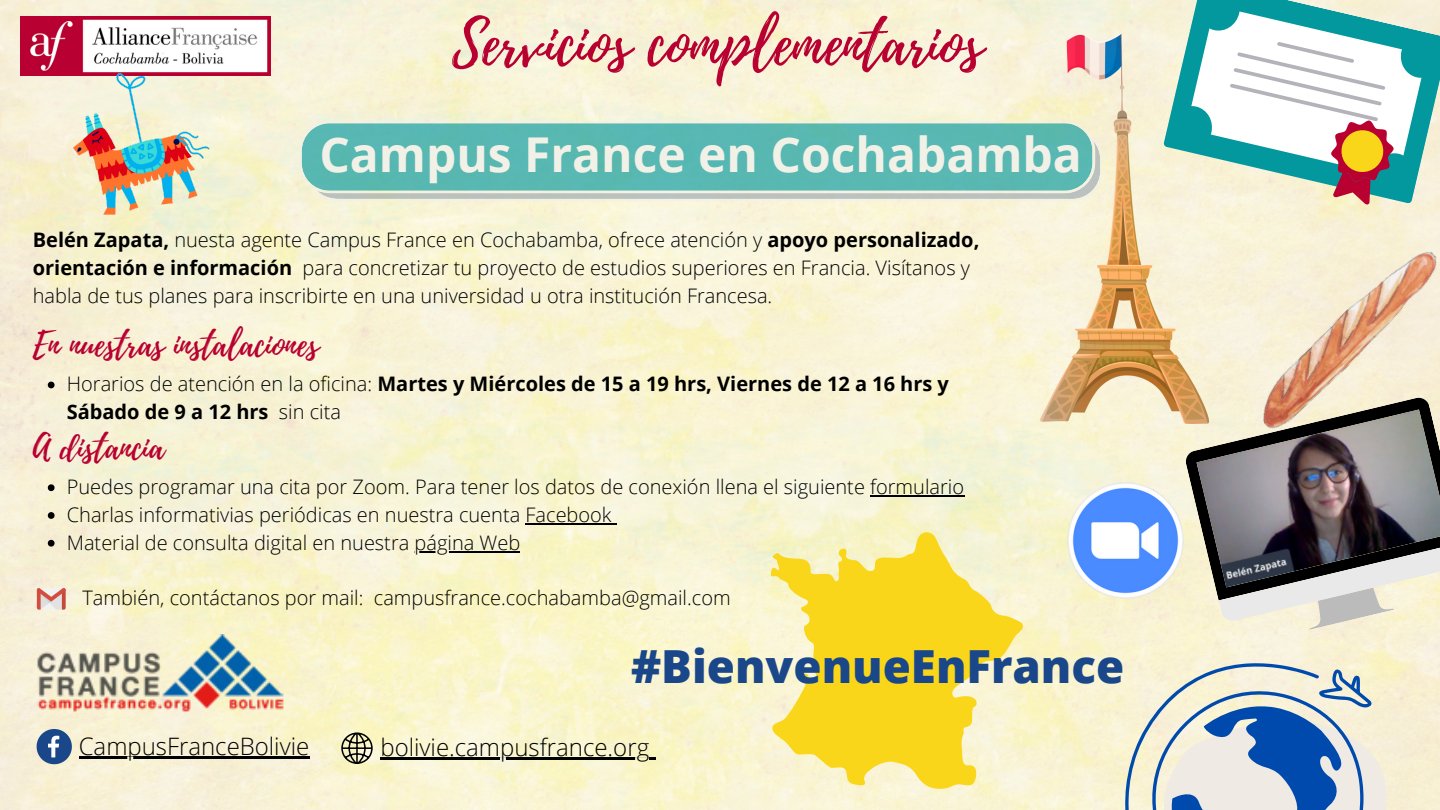
<style>
.page{position:relative;width:1440px;height:810px;background:#fff}
.page>*{position:absolute;margin:0;border:0;box-sizing:border-box;transform-origin:0 0}
.t1{font:60px "Playlist Script";color:#b80031}
.t2{font:700 48px "Open Sans";color:#f2f1e8}
.t3{font:800 45.6px "Open Sans";color:#1a4789}
.t4{font:34px "Playlist Script";color:#b80031}
.t5{font:300 24px "Open Sans";color:#000}
.t6{font:300 20px/27.8px "Open Sans";color:#000}
.t7{font:700 20px/27.8px "Open Sans";color:#000}
.s1{font-weight:700}
.s2{font-weight:300}
</style>
<div class="page">
<img style="left:0;top:0;width:1440px;height:810px">
<img style="left:20px;top:16px;width:251px;height:60px">
<svg style="left:48px;top:382px;width:7px;height:6px"></svg>
<svg style="left:48px;top:484px;width:7px;height:7px"></svg>
<hr style="left:870px;top:496px;width:94px;height:1px;background:#000">
<svg style="left:48px;top:512px;width:7px;height:7px"></svg>
<hr style="left:526px;top:523px;width:86px;height:2px;background:#000">
<svg style="left:48px;top:540px;width:7px;height:7px"></svg>
<hr style="left:415px;top:551px;width:105px;height:2px;background:#000">
<img style="left:50px;top:73px;width:159px;height:141px">
<svg style="left:299px;top:121px;width:741px;height:80px;background:#6ebeb7"></svg>
<img style="left:37px;top:635px;width:248px;height:78px">
<svg style="left:1185px;top:397px;width:61px;height:203px;background:#d6d1b7"></svg>
<svg style="left:1219px;top:587px;width:221px;height:43px;background:#e0ddce"></svg>
<img style="left:1197px;top:409px;width:243px;height:178px">
<img style="left:1040px;top:33px;width:169px;height:390px">
<svg style="left:1125px;top:663px;width:262px;height:147px;background:#b6c4cf"></svg>
<svg style="left:37px;top:729px;width:35px;height:35px"></svg>
<svg style="left:37px;top:588px;width:29px;height:22px"></svg>
<svg style="left:1163px;top:0;width:277px;height:204px;background:#abd5c6"></svg>
<svg style="left:1186px;top:6px;width:241px;height:199px"></svg>
<img style="left:1246px;top:241px;width:194px;height:194px">
<svg style="left:771px;top:532px;width:252px;height:257px;background:#f9e163"></svg>
<svg style="left:341px;top:732px;width:32px;height:32px"></svg>
<img style="left:1067px;top:482px;width:117px;height:117px">
<hr style="left:79px;top:757px;width:231px;height:2px;background:#000">
<hr style="left:380px;top:757px;width:270px;height:3px;background:#000">
<svg style="left:650px;top:757px;width:6px;height:3px"></svg>
<p class="t1" style="left:452px;top:1px;width:532px">Servicios complementarios</p>
<p class="t2" style="left:319px;top:120px;width:764px">Campus France en Cochabamba</p>
<p class="t6" style="left:33px;top:226px;width:948px"><span class="s1">Belén Zapata,</span> nuesta agente Campus France en Cochabamba, ofrece atención y <span class="s1">apoyo personalizado, orientación e información</span> para concretizar tu proyecto de estudios superiores en Francia. Visítanos y habla de tus planes para inscribirte en una universidad u otra institución Francesa.</p>
<p class="t4" style="left:33px;top:321px;width:287px">En nuestras instalaciones</p>
<p class="t7" style="left:67px;top:370px;width:884px"><span class="s2">Horarios de atención en la oficina:</span> Martes y Miércoles de 15 a 19 hrs, Viernes de 12 a 16 hrs y<br>Sábado de 9 a 12 hrs <span class="s2">sin cita</span></p>
<p class="t4" style="left:33px;top:423px;width:133px">A distancia</p>
<p class="t6" style="left:67px;top:472px;width:899px">Puedes programar una cita por Zoom. Para tener los datos de conexión llena el siguiente formulario</p>
<p class="t6" style="left:67px;top:500px;width:546px">Charlas informativias periódicas en nuestra cuenta Facebook</p>
<p class="t6" style="left:67px;top:528px;width:455px">Material de consulta digital en nuestra página Web</p>
<p class="t6" style="left:82px;top:583px;width:650px">También, contáctanos por mail: campusfrance.cochabamba@gmail.com</p>
<p class="t3" style="left:631px;top:635px;width:495px">#BienvenueEnFrance</p>
<p class="t5" style="left:79px;top:730px;width:232px">CampusFranceBolivie</p>
<p class="t5" style="left:380px;top:730px;width:270px">bolivie.campusfrance.org</p>
</div>
